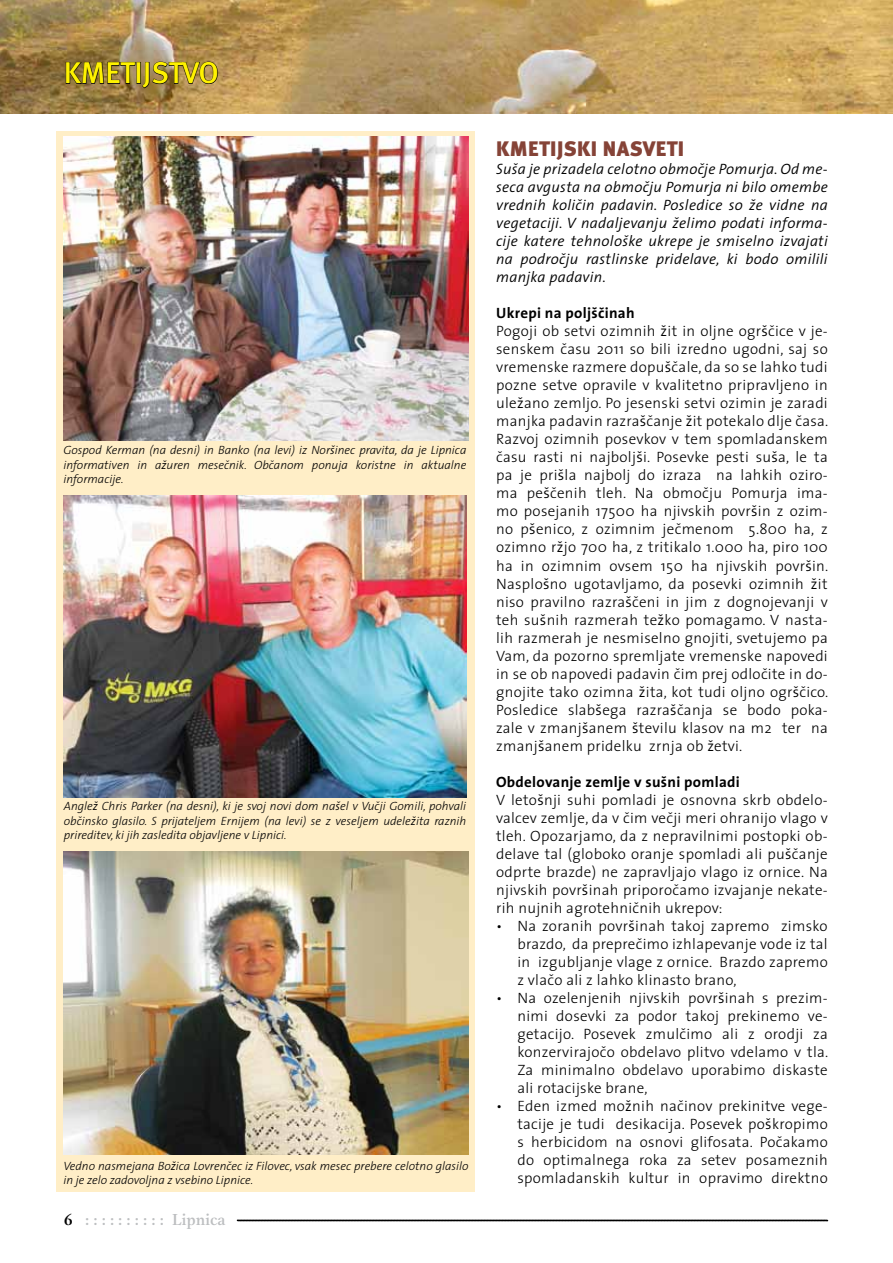
<style>
.page{position:relative;width:893px;height:1263px;background:#fff}
.page>*{position:absolute;margin:0;border:0;box-sizing:border-box;transform-origin:0 0}
.t1{font:30px "Meta Medium CE";color:#fff200}
.t2{font:21px "Meta Black CELF";letter-spacing:.02em;color:#854337}
.t3{font:500 16.5px "Gamma Itc TEE";color:#bcbec0}
.t4{font:300 15px/18px "The Sans OT";letter-spacing:.02em;color:#000;text-align:justify}
.t5{font:italic 300 15px/18px "The Sans OT";letter-spacing:.02em;color:#000;text-align:justify}
.t6{font:700 15px "The Sans OT";letter-spacing:.02em;color:#000}
.t7{font:italic 300 12px/14.4px "The Sans OT";color:#000;text-align:justify}
.s1{color:#000}
</style>
<div class="page">
<svg style="left:237px;top:1219px;width:591px;height:2px"></svg>
<img style="left:0;top:0;width:893px;height:114px">
<svg style="left:65px;top:60px;width:153px;height:29px"></svg>
<div style="left:56px;top:131px;width:419px;height:1060px;background:#ffeec7"></div>
<img style="left:63px;top:137px;width:405px;height:304px">
<img style="left:64px;top:495px;width:402px;height:302px">
<img style="left:64px;top:851px;width:405px;height:303px">
<h1 class="t1" style="left:64px;top:54px;width:157px">KMETIJSTVO</h1>
<p class="t7" style="left:63px;top:443px;width:404px">Gospod Kerman (na desni) in Banko (na levi) iz Noršinec pravita, da je Lipnica informativen in ažuren mesečnik. Občanom ponuja koristne in aktualne informacije.</p>
<p class="t7" style="left:64px;top:799px;width:404px">Anglež Chris Parker (na desni), ki je svoj novi dom našel v Vučji Gomili, pohvali občinsko glasilo. S prijateljem Ernijem (na levi) se z veseljem udeležita raznih prireditev, ki jih zasledita objavljene v Lipnici.</p>
<p class="t7" style="left:63px;top:1158px;width:407px">Vedno nasmejana Božica Lovrenčec iz Filovec, vsak mesec prebere celotno glasilo in je zelo zadovoljna z vsebino Lipnice.</p>
<p class="t3" style="left:64px;top:1209px;width:163px"><span class="s1">6</span> : : : : : : : : : : Lipnica</p>
<h2 class="t2" style="left:496px;top:136px;width:190px">KMETIJSKI NASVETI</h2>
<p class="t5" style="left:496px;top:160px;width:333px">Suša je prizadela celotno območje Pomurja. Od me&shy;seca avgusta na območju Pomurja ni bilo omembe vrednih količin padavin. Posledice so že vidne na vegetaciji. V nadaljevanju želimo podati informa&shy;cije katere tehnološke ukrepe je smiselno izvajati na področju rastlinske pridelave, ki bodo omilili manjka padavin.</p>
<p class="t6" style="left:496px;top:301px;width:140px">Ukrepi na poljščinah</p>
<p class="t4" style="left:496px;top:322px;width:334px">Pogoji ob setvi ozimnih žit in oljne ogrščice v je&shy;senskem času 2011 so bili izredno ugodni, saj so vremenske razmere dopuščale, da so se lahko tudi pozne setve opravile v kvalitetno pripravljeno in uležano zemljo. Po jesenski setvi ozimin je zaradi manjka padavin razraščanje žit potekalo dlje časa.<br>Razvoj ozimnih posevkov v tem spomladanskem času rasti ni najboljši. Posevke pesti suša, le ta pa je prišla najbolj do izraza na lahkih oziro&shy;ma peščenih tleh. Na območju Pomurja ima&shy;mo posejanih 17500 ha njivskih površin z ozim&shy;no pšenico, z ozimnim ječmenom 5.800 ha, z ozimno ržjo 700 ha, z tritikalo 1.000 ha, piro 100 ha in ozimnim ovsem 150 ha njivskih površin.<br>Nasplošno ugotavljamo, da posevki ozimnih žit niso pravilno razraščeni in jim z dognojevanji v teh sušnih razmerah težko pomagamo. V nasta&shy;lih razmerah je nesmiselno gnojiti, svetujemo pa Vam, da pozorno spremljate vremenske napovedi in se ob napovedi padavin čim prej odločite in do&shy;gnojite tako ozimna žita, kot tudi oljno ogrščico.<br>Posledice slabšega razraščanja se bodo poka&shy;zale v zmanjšanem številu klasov na m2 ter na zmanjšanem pridelku zrnja ob žetvi.</p>
<p class="t6" style="left:496px;top:769px;width:245px">Obdelovanje zemlje v sušni pomladi</p>
<p class="t4" style="left:496px;top:790px;width:333px">V letošnji suhi pomladi je osnovna skrb obdelo&shy;valcev zemlje, da v čim večji meri ohranijo vlago v tleh. Opozarjamo, da z nepravilnimi postopki ob&shy;delave tal (globoko oranje spomladi ali puščanje odprte brazde) ne zapravljajo vlago iz ornice. Na njivskih površinah priporočamo izvajanje nekate&shy;rih nujnih agrotehničnih ukrepov:</p>
<p class="t4" style="left:517px;top:916px;width:312px;text-indent:-21px">• Na zoranih površinah takoj zapremo zimsko brazdo, da preprečimo izhlapevanje vode iz tal in izgubljanje vlage z ornice. Brazdo zapremo z vlačo ali z lahko klinasto brano,</p>
<p class="t4" style="left:517px;top:988px;width:312px;text-indent:-21px">• Na ozelenjenih njivskih površinah s prezim&shy;nimi dosevki za podor takoj prekinemo ve&shy;getacijo. Posevek zmulčimo ali z orodji za konzervirajočo obdelavo plitvo vdelamo v tla.<br>Za minimalno obdelavo uporabimo diskaste ali rotacijske brane,</p>
<p class="t4" style="left:517px;top:1096px;width:312px;text-indent:-21px">• Eden izmed možnih načinov prekinitve vege&shy;tacije je tudi desikacija. Posevek poškropimo s herbicidom na osnovi glifosata. Počakamo do optimalnega roka za setev posameznih spomladanskih kultur in opravimo direktno</p>
</div>
